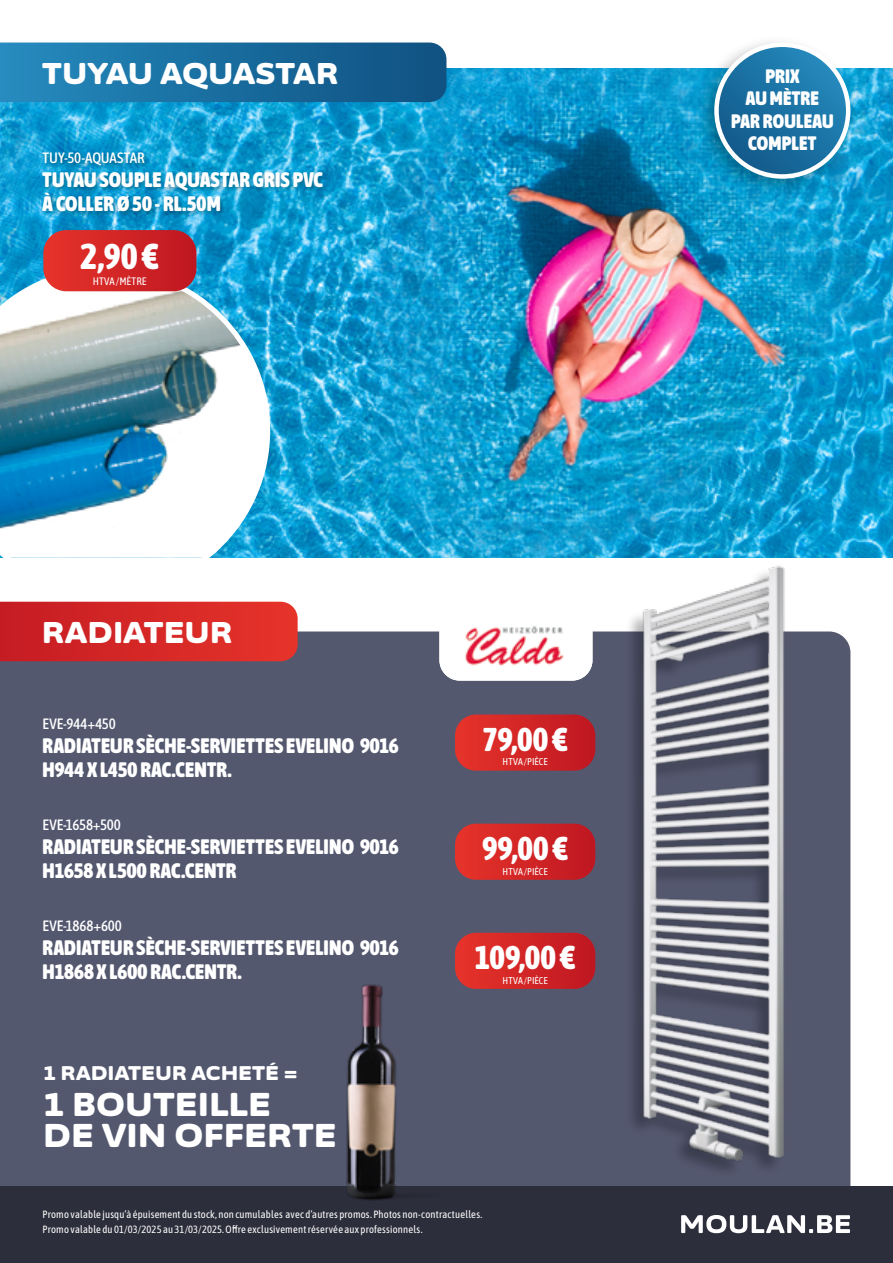
<style>
.page{position:relative;width:893px;height:1263px;background:#fff}
.page>*{position:absolute;margin:0;border:0;box-sizing:border-box;transform-origin:0 0}
.t1{font:800 36px "Asap Condensed";color:#fff}
.t2{font:900 33px/31.3px "Asap Expanded";letter-spacing:.015em;color:#fff}
.t3{font:800 33px "Asap Condensed";color:#fff}
.t4{font:900 30px "Asap Expanded";letter-spacing:.015em;color:#fff}
.t5{font:900 21px/24px "Asap Condensed";letter-spacing:.01em;color:#fff}
.t6{font:900 19.8px "Asap Expanded";letter-spacing:.02em;color:#fff}
.t7{font:900 19.5px/22.5px "Asap Condensed";letter-spacing:.01em;color:#fff;text-align:center}
.t8{font:500 15px "Asap Condensed";letter-spacing:-.01em;color:#fff}
.t9{font:10.8px "Asap Condensed";letter-spacing:.005em;color:#fff}
.t10{font:10.5px/15px "Asap Condensed";letter-spacing:.02em;color:#fff}
.t11{font:9.9px "Asap Condensed";letter-spacing:.005em;color:#fff}
.s1{font-size:23.1px}
</style>
<div class="page">
<div style="left:0;top:631px;width:850px;height:555px;background:#54586f"></div>
<img style="left:0;top:68px;width:893px;height:490px">
<svg style="left:0;top:43px;width:446px;height:59px;background:#1a6d9f"></svg>
<svg style="left:0;top:602px;width:298px;height:59px;background:#d52827"></svg>
<svg style="left:455px;top:714px;width:140px;height:57px;background:#ca282a"></svg>
<svg style="left:455px;top:824px;width:140px;height:56px;background:#cc2729"></svg>
<svg style="left:455px;top:933px;width:140px;height:56px;background:#cc2729"></svg>
<div style="left:695px;top:35px;width:163px;height:164px;background:#000;opacity:.3"></div>
<svg style="left:716px;top:45px;width:132px;height:131px;background:#2678a7"></svg>
<div style="left:714px;top:43px;width:136px;height:136px;border:4px solid #fff;border-radius:50%"></div>
<img style="left:605px;top:565px;width:219px;height:612px">
<img style="left:439px;top:626px;width:153px;height:55px">
<div style="left:41px;top:150px;width:288px;height:67px;background:#000;opacity:.3"></div>
<svg style="left:0;top:267px;width:270px;height:291px"></svg>
<svg style="left:43px;top:230px;width:153px;height:61px;background:#cc2c2f"></svg>
<div style="left:0;top:1186px;width:893px;height:77px;background:#2d2e3b"></div>
<svg style="left:681px;top:1215px;width:169px;height:18px"></svg>
<img style="left:335px;top:977px;width:120px;height:223px">
<h3 class="t4" style="left:42px;top:52px;width:297px">TUYAU AQUASTAR</h3>
<p class="t8" style="left:43px;top:147px;width:103px">TUY-50-AQUASTAR</p>
<p class="t5" style="left:43px;top:166px;width:282px">TUYAU SOUPLE AQUASTAR GRIS PVC<br>À COLLER Ø 50 - RL.50M</p>
<h1 class="t1" style="left:81px;top:231px;width:80px">2,90 €</h1>
<p class="t9" style="left:93px;top:274px;width:55px">HTVA /MÈTRE</p>
<h3 class="t4" style="left:42px;top:611px;width:191px">RADIATEUR</h3>
<p class="t8" style="left:43px;top:713px;width:75px">EVE-944+450</p>
<p class="t5" style="left:43px;top:732px;width:358px">RADIATEUR SÈCHE-SERVIETTES EVELINO 9016<br>H944 X L450 RAC.CENTR.</p>
<p class="t8" style="left:43px;top:814px;width:80px">EVE-1658+500</p>
<p class="t5" style="left:43px;top:833px;width:358px">RADIATEUR SÈCHE-SERVIETTES EVELINO 9016<br>H1658 X L500 RAC.CENTR</p>
<p class="t8" style="left:43px;top:915px;width:81px">EVE-1868+600</p>
<p class="t5" style="left:43px;top:934px;width:358px">RADIATEUR SÈCHE-SERVIETTES EVELINO 9016<br>H1868 X L600 RAC.CENTR.</p>
<p class="t6" style="left:43px;top:1058px;width:256px">1 RADIATEUR ACHETÉ <span class="s1">=</span></p>
<h2 class="t2" style="left:43px;top:1086px;width:295px">1 BOUTEILLE<br>DE VIN OFFERTE</h2>
<h2 class="t3" style="left:482px;top:715px;width:87px">79,00 €</h2>
<p class="t11" style="left:503px;top:755px;width:47px">HTVA /PIÈCE</p>
<h2 class="t3" style="left:482px;top:824px;width:87px">99,00 €</h2>
<p class="t11" style="left:503px;top:864px;width:47px">HTVA /PIÈCE</p>
<h2 class="t3" style="left:475px;top:933px;width:102px">109,00 €</h2>
<p class="t11" style="left:503px;top:973px;width:47px">HTVA /PIÈCE</p>
<p class="t10" style="left:43px;top:1206px;width:441px">Promo valable jusqu’à épuisement du stock, non cumulables avec d’autres promos. Photos non-contractuelles.<br>Promo valable du 01/03/2025 au 31/03/2025. Offre exclusivement réservée aux professionnels.</p>
<p class="t7" style="left:731px;top:63px;width:104px">PRIX<br>AU MÈTRE<br>PAR ROULEAU<br>COMPLET</p>
</div>
